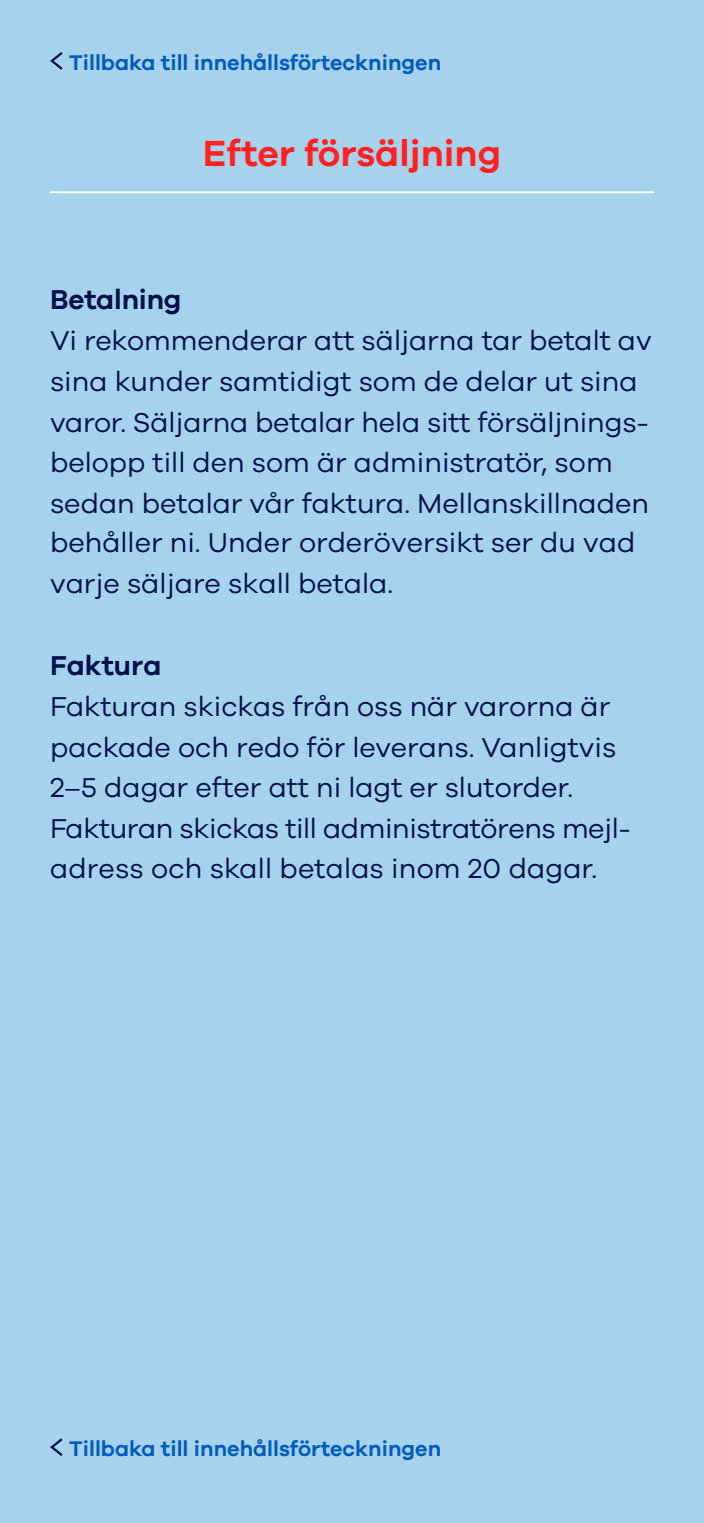
<style>
.page{position:relative;width:704px;height:1523px;background:#fff}
.page>*{position:absolute;margin:0;border:0;box-sizing:border-box;transform-origin:0 0}
.t1{font:600 37.5px "Galano Grotesque";color:#ff2121}
.t2{font:28.12px/40.4px "Galano Grotesque";color:#00104a}
.t3{font:600 28.12px "Galano Grotesque";letter-spacing:-.005em;color:#00104a}
.t4{font:600 21.88px "Galano Grotesque";color:#005cbc}
</style>
<div class="page">
<div style="left:0;top:0;width:703px;height:1522px;background:#a6d2ec"></div>
<hr style="left:50px;top:191px;width:603px;height:2px;background:#fff">
<svg style="left:50px;top:1438px;width:13px;height:18px"></svg>
<svg style="left:50px;top:52px;width:13px;height:18px"></svg>
<p class="t4" style="left:69px;top:49px;width:373px">Tillbaka till innehållsförteckningen</p>
<h1 class="t1" style="left:202px;top:131px;width:300px">Efter försäljning</h1>
<p class="t3" style="left:50px;top:283px;width:133px">Betalning</p>
<p class="t2" style="left:50px;top:320px;width:602px">Vi rekommenderar att säljarna tar betalt av sina kunder samtidigt som de delar ut sina varor. Säljarna betalar hela sitt försäljnings&shy;belopp till den som är administratör, som sedan betalar vår faktura. Mellanskillnaden behåller ni. Under orderöversikt ser du vad varje säljare skall betala.</p>
<p class="t3" style="left:50px;top:648px;width:113px">Faktura</p>
<p class="t2" style="left:50px;top:685px;width:582px;line-height:40.6px">Fakturan skickas från oss när varorna är packade och redo för leverans. Vanligtvis 2–5 dagar efter att ni lagt er slutorder.<br>Fakturan skickas till administratörens mejl&shy;adress och skall betalas inom 20 dagar.</p>
<p class="t4" style="left:69px;top:1435px;width:373px">Tillbaka till innehållsförteckningen</p>
</div>
